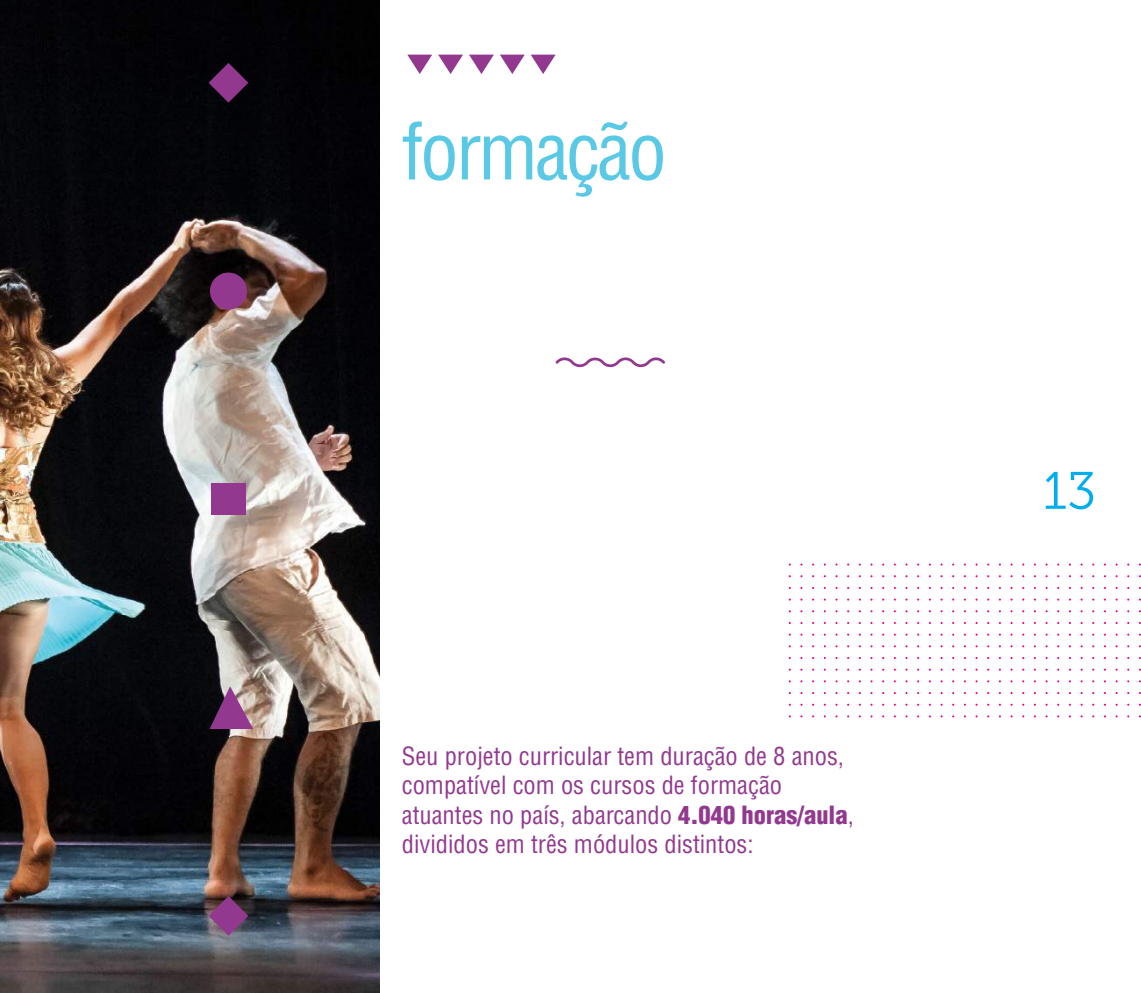
<style>
.page{position:relative;width:1141px;height:993px;background:#fff}
.page>*{position:absolute;margin:0;border:0;box-sizing:border-box;transform-origin:0 0}
.t1{font:condensed 77px "Helvetica LT Std";letter-spacing:-.04em;color:#5ac9e6}
.t2{font:52.5px "Museo Slab 300";color:#00aeef}
.t3{font:condensed 24.5px/29.4px "Helvetica LT Std";color:#92398f}
.s1{font-weight:900}
</style>
<div class="page">
<svg style="left:531px;top:55px;width:25px;height:19px"></svg>
<svg style="left:500px;top:55px;width:25px;height:19px"></svg>
<svg style="left:469px;top:55px;width:25px;height:19px"></svg>
<svg style="left:438px;top:55px;width:25px;height:19px"></svg>
<svg style="left:407px;top:55px;width:25px;height:19px"></svg>
<svg style="left:555px;top:357px;width:110px;height:10px"></svg>
<img style="left:0;top:0;width:380px;height:992px">
<svg style="left:209px;top:63px;width:39px;height:40px;background:#4b1e4c"></svg>
<svg style="left:209px;top:895px;width:39px;height:40px;background:#72406c"></svg>
<div style="left:210px;top:272px;width:37px;height:37px;background:#92398f;border-radius:50%"></div>
<div style="left:211px;top:483px;width:35px;height:32px;background:#92398f"></div>
<svg style="left:210px;top:686px;width:43px;height:42px;background:#86567d"></svg>
<h1 class="t1" style="left:402px;top:103px;width:266px">formação</h1>
<p class="t3" style="left:402px;top:740px;width:453px">Seu projeto curricular tem duração de 8 anos, compatível com os cursos de formação atuantes no país, abarcando <span class="s1">4.040 horas/aula</span>, divididos em três módulos distintos:</p>
<h2 class="t2" style="left:1043px;top:462px;width:55px">13</h2>
</div>
